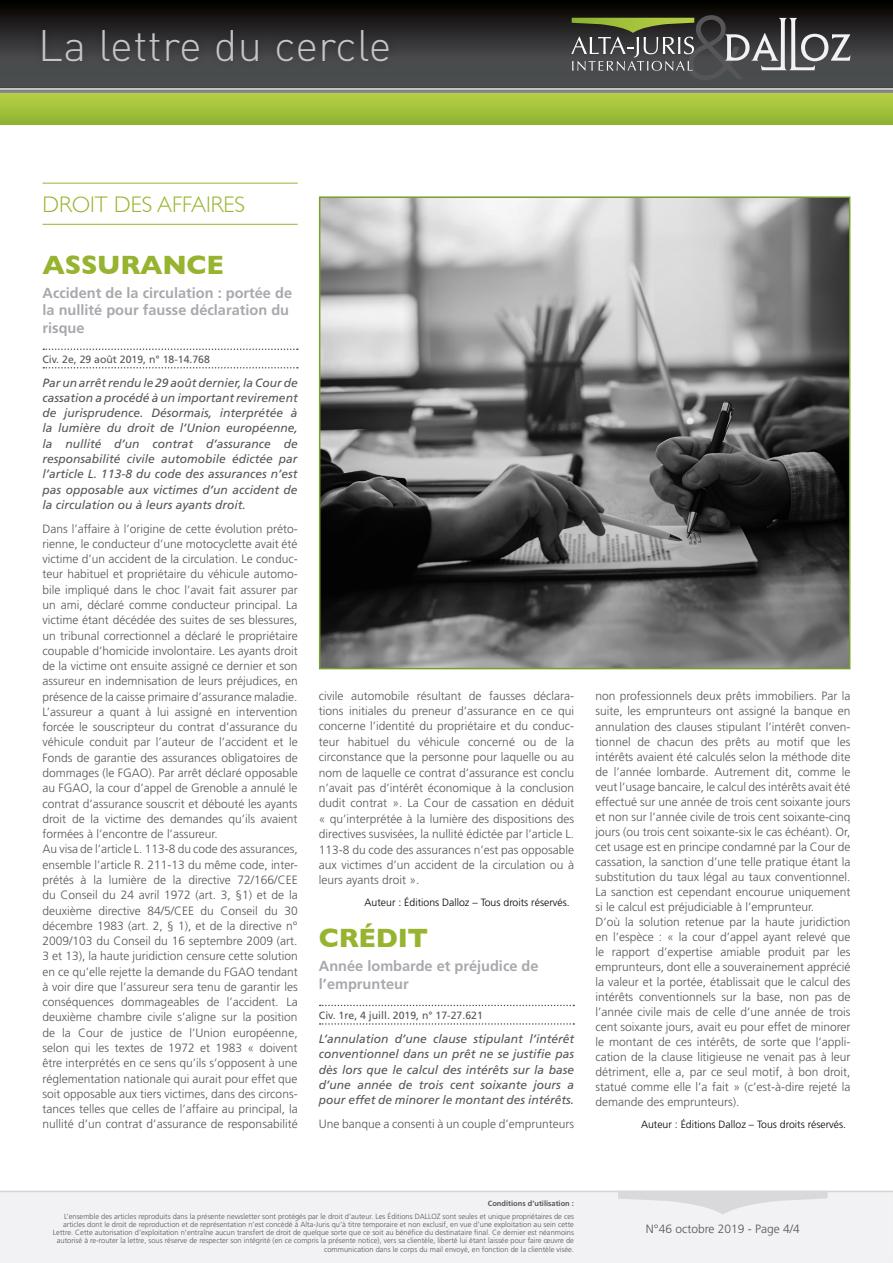
<style>
.page{position:relative;width:893px;height:1263px;background:#fff}
.page>*{position:absolute;margin:0;border:0;box-sizing:border-box;transform-origin:0 0}
.t1{font:300 95.85px "Gill Sans";color:#565658}
.t2{font:300 43.5px "DIN";letter-spacing:.01em;color:#c5c5c8}
.t3{font:700 27px "Gill Sans";letter-spacing:-.01em;color:#96b42f}
.t4{font:300 22.5px "Gill Sans";color:#96b42f}
.t5{font:700 14.55px/17.7px "Frutiger";color:#a8a9ae}
.t6{font:300 12px/15.3px "Frutiger";color:#565658}
.t7{font:italic 12px/15.3px "Frutiger";color:#565658;text-align:justify}
.t8{font:300 10.5px "Frutiger";color:#000}
.t9{font:10.5px "Frutiger";color:#565658}
.t10{font:300 7.5px/8.2px "Frutiger";color:#565658;text-align:right}
.t11{font:700 7.5px "Frutiger";color:#565658}
</style>
<div class="page">
<div style="left:0;top:1190px;width:893px;height:73px;background:#f2f1f3"></div>
<hr style="left:43px;top:183px;width:255px;height:1px;background:#96b42f">
<hr style="left:43px;top:224px;width:255px;height:1px;background:#96b42f">
<svg style="left:43px;top:348px;width:255px;height:2px"></svg>
<svg style="left:43px;top:367px;width:255px;height:1px"></svg>
<svg style="left:320px;top:1005px;width:254px;height:1px"></svg>
<svg style="left:320px;top:1023px;width:254px;height:2px"></svg>
<img style="left:322px;top:199px;width:525px;height:467px">
<div style="left:319px;top:196px;width:531px;height:473px;border:2px solid #76a02d"></div>
<svg style="left:0;top:0;width:893px;height:87px"></svg>
<div style="left:35px;top:22px;width:362px;height:47px;background:#000;opacity:.2"></div>
<svg style="left:0;top:93px;width:893px;height:31px"></svg>
<hr style="left:0;top:87px;width:893px;height:2px;background:#47453e">
<hr style="left:0;top:89px;width:893px;height:2px;background:#c3c4c7">
<hr style="left:0;top:90px;width:893px;height:2px;background:#7d7a7a">
<hr style="left:0;top:91px;width:893px;height:2px;background:#88878a">
<svg style="left:571px;top:18px;width:123px;height:53px"></svg>
<svg style="left:725px;top:18px;width:126px;height:52px"></svg>
<svg style="left:618px;top:1191px;width:210px;height:24px"></svg>
<div style="left:43px;top:1200px;width:531px;height:51px;background:#f2f1f3"></div>
<h2 class="t2" style="left:38px;top:19px;width:355px">La lettre du cercle</h2>
<h1 class="t1" style="left:685px;top:-28px;width:60px">&amp;</h1>
<h3 class="t4" style="left:43px;top:187px;width:204px">DROIT DES AFFAIRES</h3>
<h3 class="t3" style="left:43px;top:243px;width:183px">ASSURANCE</h3>
<p class="t5" style="left:43px;top:284px;width:251px">Accident de la circulation : portée de la nullité pour fausse déclaration du risque</p>
<p class="t9" style="left:43px;top:353px;width:169px">Civ. 2e, 29 août 2019, n° 18-14.768</p>
<p class="t7" style="left:43px;top:375px;width:257px">Par un arrêt rendu le 29 août dernier, la Cour de cassation a procédé à un important revirement de jurisprudence. Désormais, interprétée à la lumière du droit de l’Union européenne, la nullité d’un contrat d’assurance de responsabilité civile automobile édictée par l’article L. 113-8 du code des assurances n’est pas opposable aux victimes d’un accident de la circulation ou à leurs ayants droit.</p>
<p class="t6" style="left:43px;top:521px;width:257px">Dans l’affaire à l’origine de cette évolution préto&shy;rienne, le conducteur d’une motocyclette avait été victime d’un accident de la circulation. Le conduc&shy;teur habituel et propriétaire du véhicule automo&shy;bile impliqué dans le choc l’avait fait assurer par un ami, déclaré comme conducteur principal. La victime étant décédée des suites de ses blessures, un tribunal correctionnel a déclaré le propriétaire coupable d’homicide involontaire. Les ayants droit de la victime ont ensuite assigné ce dernier et son assureur en indemnisation de leurs préjudices, en présence de la caisse primaire d’assurance maladie.<br>L’assureur a quant à lui assigné en intervention forcée le souscripteur du contrat d’assurance du véhicule conduit par l’auteur de l’accident et le Fonds de garantie des assurances obligatoires de dommages (le FGAO). Par arrêt déclaré opposable au FGAO, la cour d’appel de Grenoble a annulé le contrat d’assurance souscrit et débouté les ayants droit de la victime des demandes qu’ils avaient formées à l’encontre de l’assureur.<br>Au visa de l’article L. 113-8 du code des assurances, ensemble l’article R. 211-13 du même code, inter&shy;prétés à la lumière de la directive 72/166/CEE du Conseil du 24 avril 1972 (art. 3, §1) et de la deuxième directive 84/5/CEE du Conseil du 30 décembre 1983 (art. 2, § 1), et de la directive n° 2009/103 du Conseil du 16 septembre 2009 (art.<br>3 et 13), la haute juridiction censure cette solution en ce qu’elle rejette la demande du FGAO tendant à voir dire que l’assureur sera tenu de garantir les conséquences dommageables de l’accident. La deuxième chambre civile s’aligne sur la position de la Cour de justice de l’Union européenne, selon qui les textes de 1972 et 1983 « doivent être interprétés en ce sens qu’ils s’opposent à une réglementation nationale qui aurait pour effet que soit opposable aux tiers victimes, dans des circons&shy;tances telles que celles de l’affaire au principal, la nullité d’un contrat d’assurance de responsabilité</p>
<p class="t6" style="left:319px;top:688px;width:257px;text-align:justify">civile automobile résultant de fausses déclara&shy;tions initiales du preneur d’assurance en ce qui concerne l’identité du propriétaire et du conduc&shy;teur habituel du véhicule concerné ou de la circonstance que la personne pour laquelle ou au nom de laquelle ce contrat d’assurance est conclu n’avait pas d’intérêt économique à la conclusion dudit contrat ». La Cour de cassation en déduit « qu’interprétée à la lumière des dispositions des directives susvisées, la nullité édictée par l’article L.<br>113-8 du code des assurances n’est pas opposable aux victimes d’un accident de la circulation ou à leurs ayants droit ».</p>
<p class="t8" style="left:365px;top:896px;width:207px">Auteur : Éditions Dalloz – Tous droits réservés.</p>
<h3 class="t3" style="left:319px;top:916px;width:111px">CRÉDIT</h3>
<p class="t5" style="left:319px;top:957px;width:221px">Année lombarde et préjudice de l’emprunteur</p>
<p class="t9" style="left:319px;top:1009px;width:165px">Civ. 1re, 4 juill. 2019, n° 17-27.621</p>
<p class="t7" style="left:319px;top:1031px;width:257px">L’annulation d’une clause stipulant l’intérêt conventionnel dans un prêt ne se justifie pas dès lors que le calcul des intérêts sur la base d’une année de trois cent soixante jours a pour effet de minorer le montant des intérêts.</p>
<p class="t6" style="left:319px;top:1117px;width:257px">Une banque a consenti à un couple d’emprunteurs</p>
<p class="t6" style="left:595px;top:689px;width:257px">non professionnels deux prêts immobiliers. Par la suite, les emprunteurs ont assigné la banque en annulation des clauses stipulant l’intérêt conven&shy;tionnel de chacun des prêts au motif que les intérêts avaient été calculés selon la méthode dite de l’année lombarde. Autrement dit, comme le veut l’usage bancaire, le calcul des intérêts avait été effectué sur une année de trois cent soixante jours et non sur l’année civile de trois cent soixante-cinq jours (ou trois cent soixante-six le cas échéant). Or, cet usage est en principe condamné par la Cour de cassation, la sanction d’une telle pratique étant la substitution du taux légal au taux conventionnel.<br>La sanction est cependant encourue uniquement si le calcul est préjudiciable à l’emprunteur.<br>D’où la solution retenue par la haute juridiction en l’espèce : « la cour d’appel ayant relevé que le rapport d’expertise amiable produit par les emprunteurs, dont elle a souverainement apprécié la valeur et la portée, établissait que le calcul des intérêts conventionnels sur la base, non pas de l’année civile mais de celle d’une année de trois cent soixante jours, avait eu pour effet de minorer le montant de ces intérêts, de sorte que l’appli&shy;cation de la clause litigieuse ne venait pas à leur détriment, elle a, par ce seul motif, à bon droit, statué comme elle l’a fait » (c’est-à-dire rejeté la demande des emprunteurs).</p>
<p class="t8" style="left:641px;top:1118px;width:207px">Auteur : Éditions Dalloz – Tous droits réservés.</p>
<p class="t11" style="left:488px;top:1199px;width:88px">Conditions d’utilisation :</p>
<p class="t10" style="left:53px;top:1212px;width:523px">L’ensemble des articles reproduits dans la présente newsletter sont protégés par le droit d’auteur. Les Éditions DALLOZ sont seules et unique propriétaires de ces articles dont le droit de reproduction et de représentation n’est concédé à Alta-Juris qu’à titre temporaire et non exclusif, en vue d’une exploitation au sein cette Lettre. Cette autorisation d’exploitation n’entraîne aucun transfert de droit de quelque sorte que ce soit au bénéfice du destinataire final. Ce dernier est néanmoins autorisé à re-router la lettre, sous réserve de respecter son intégrité (en ce compris la présente notice), vers sa clientèle, liberté lui étant laissée pour faire œuvre de communication dans le corps du mail envoyé, en fonction de la clientèle visée.</p>
<p class="t6" style="left:646px;top:1221px;width:155px">N°46 octobre 2019 - Page 4/4</p>
</div>
